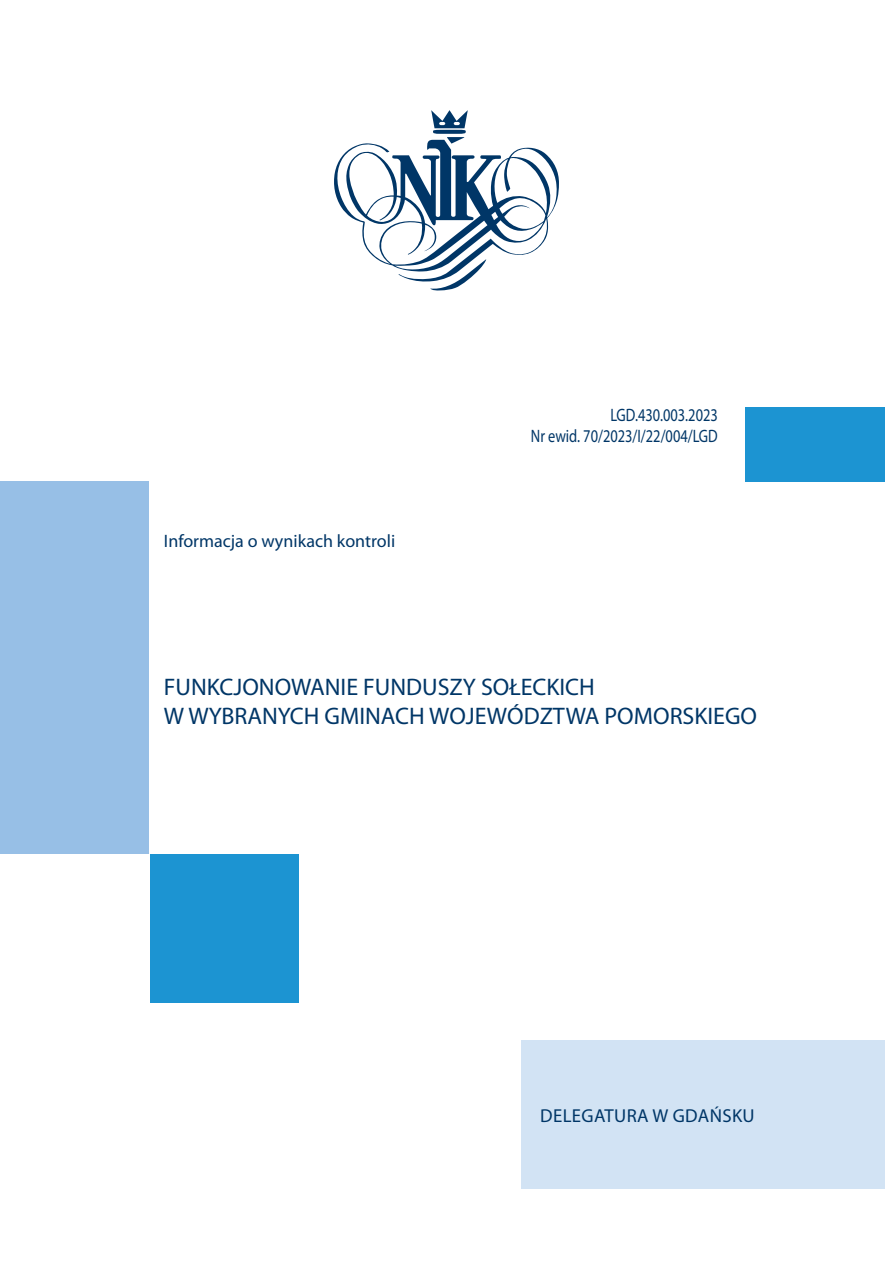
<style>
.page{position:relative;width:893px;height:1263px;background:#fff}
.page>*{position:absolute;margin:0;border:0;box-sizing:border-box;transform-origin:0 0}
.t1{font:24px/28.8px "Myriad Pro";color:#003667}
.t2{font:18.75px "Myriad Pro";letter-spacing:.02em;color:#003667}
.t3{font:18px/21.6px "Myriad Pro";color:#003667;text-align:right;scale:.8 1}
.t4{font:18px "Myriad Pro";color:#003667}
</style>
<div class="page">
<div style="left:0;top:482px;width:149px;height:372px;background:#97bfe6"></div>
<div style="left:150px;top:854px;width:149px;height:148px;background:#1c94d2"></div>
<div style="left:745px;top:407px;width:139px;height:75px;background:#1c94d2"></div>
<div style="left:521px;top:1040px;width:363px;height:148px;background:#d2e3f4"></div>
<svg style="left:334px;top:110px;width:225px;height:181px"></svg>
<p class="t4" style="left:164px;top:529px;width:233px">Informacja o wynikach kontroli</p>
<p class="t3" style="left:531px;top:404px;width:235px">LGD.430.003.2023<br>Nr ewid. 70/2023/I/22/004/LGD</p>
<p class="t1" style="left:164px;top:672px;width:595px">FUNKCJONOWANIE FUNDUSZY SOŁECKICH<br>W WYBRANYCH GMINACH WOJEWÓDZTWA POMORSKIEGO</p>
<p class="t2" style="left:540px;top:1104px;width:216px">DELEGATURA W GDAŃSKU</p>
</div>
